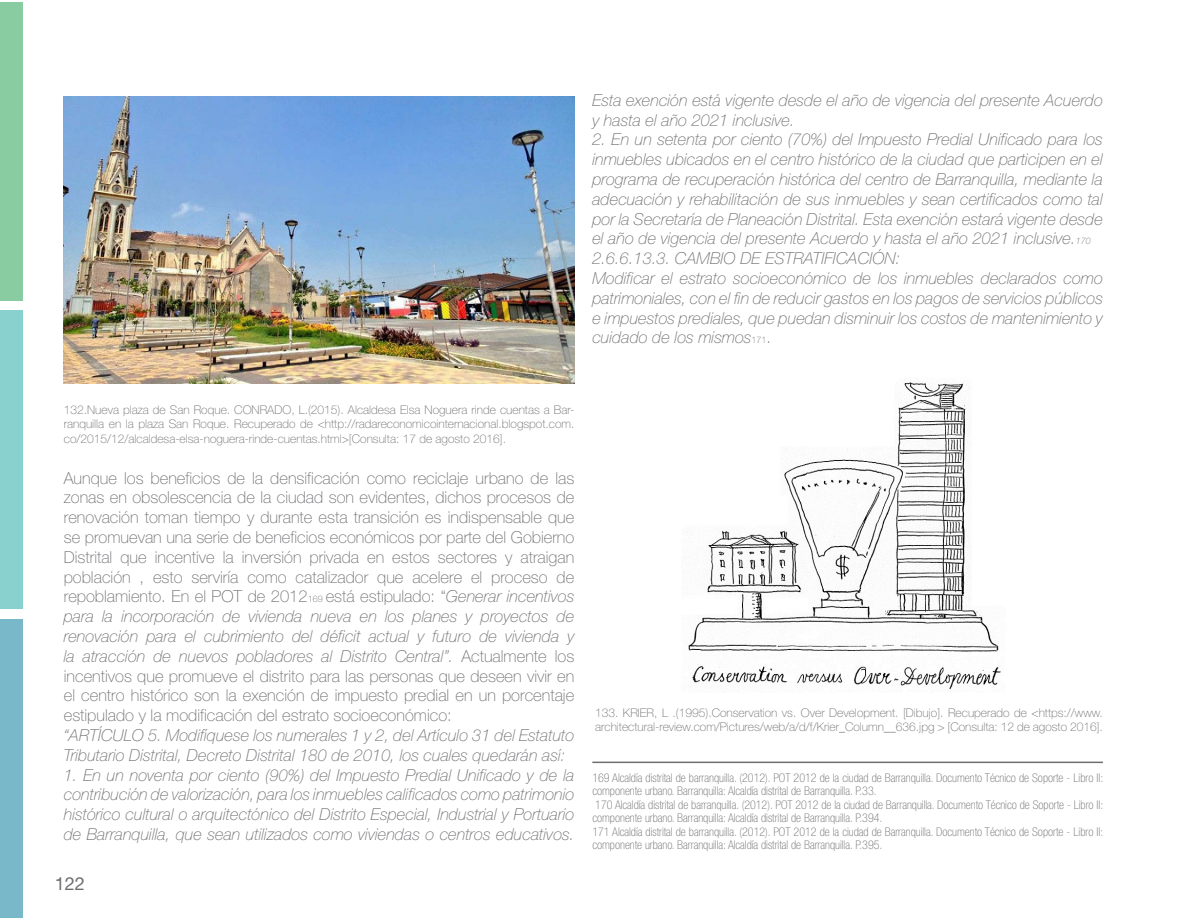
<style>
.page{position:relative;width:1188px;height:918px;background:#fff}
.page>*{position:absolute;margin:0;border:0;box-sizing:border-box;transform-origin:0 0}
.t1{font:18px "Helvetica Neue";color:#6d6e71}
.t2{font:italic 100 16.5px/19.8px "Helvetica Neue";color:#6d6e71}
.t3{font:100 16.5px/19.8px "Helvetica Neue";color:#6d6e71;text-align:justify}
.t4{font:100 condensed 12px/13.5px "Helvetica Neue";color:#6d6e71}
.t5{font:100 12px/14.4px "Helvetica Neue";color:#6d6e71;text-align:justify}
.s1{font-size:9px}
.s2{font-style:normal;font-size:9px}
.s3{font-style:normal}
.s4{font-style:italic}
</style>
<div class="page">
<div style="left:0;top:2px;width:22px;height:298px;background:#8acca1"></div>
<div style="left:0;top:311px;width:22px;height:298px;background:#88d1cf"></div>
<div style="left:0;top:620px;width:22px;height:298px;background:#79b8c9"></div>
<img style="left:64px;top:97px;width:510px;height:287px">
<img style="left:688px;top:378px;width:313px;height:312px">
<hr style="left:592px;top:762px;width:511px;height:1px;background:#6d6e71">
<p class="t2" style="left:592px;top:90px;width:512px">Esta exención está vigente desde el año de vigencia del presente Acuerdo y hasta el año 2021 inclusive.</p>
<p class="t2" style="left:592px;top:130px;width:512px">2. En un setenta por ciento (70%) del Impuesto Predial Unificado para los inmuebles ubicados en el centro histórico de la ciudad que participen en el programa de recuperación histórica del centro de Barranquilla, mediante la adecuación y rehabilitación de sus inmuebles y sean certificados como tal por la Secretaría de Planeación Distrital. Esta exención estará vigente desde el año de vigencia del presente Acuerdo y hasta el año 2021 inclusive.<span class="s1">170<br></span>2.6.6.13.3. CAMBIO DE ESTRATIFICACIÓN:<br>Modificar el estrato socioeconómico de los inmuebles declarados como patrimoniales, con el fin de reducir gastos en los pagos de servicios públicos e impuestos prediales, que puedan disminuir los costos de mantenimiento y cuidado de los mismos<span class="s2">171</span><span class="s3">.</span></p>
<p class="t5" style="left:64px;top:402px;width:512px">132.Nueva plaza de San Roque. CONRADO, L.(2015). Alcaldesa Elsa Noguera rinde cuentas a Bar&shy;ranquilla en la plaza San Roque. Recuperado de &lt;http://radareconomicointernacional.blogspot.com. co/2015/12/alcaldesa-elsa-noguera-rinde-cuentas.html&gt;[Consulta: 17 de agosto 2016].</p>
<p class="t3" style="left:64px;top:468px;width:512px">Aunque los beneficios de la densificación como reciclaje urbano de las zonas en obsolescencia de la ciudad son evidentes, dichos procesos de renovación toman tiempo y durante esta transición es indispensable que se promuevan una serie de beneficios económicos por parte del Gobierno Distrital que incentive la inversión privada en estos sectores y atraigan población , esto serviría como catalizador que acelere el proceso de repoblamiento. En el POT de 2012<span class="s1">169</span> está estipulado: “<span class="s4">Generar incentivos para la incorporación de vivienda nueva en los planes y proyectos de renovación para el cubrimiento del déficit actual y futuro de vivienda y la atracción de nuevos pobladores al Distrito Central”.</span> Actualmente los incentivos que promueve el distrito para las personas que deseen vivir en el centro histórico son la exención de impuesto predial en un porcentaje estipulado y la modificación del estrato socioeconómico:</p>
<p class="t2" style="left:64px;top:725px;width:512px">“ARTÍCULO 5. Modifíquese los numerales 1 y 2, del Artículo 31 del Estatuto<br>Tributario Distrital, Decreto Distrital 180 de 2010, los cuales quedarán así:</p>
<p class="t2" style="left:64px;top:765px;width:512px;text-align:justify">1. En un noventa por ciento (90%) del Impuesto Predial Unificado y de la contribución de valorización, para los inmuebles calificados como patrimonio histórico cultural o arquitectónico del Distrito Especial, Industrial y Portuario de Barranquilla, que sean utilizados como viviendas o centros educativos.</p>
<p class="t1" style="left:55px;top:873px;width:32px">122</p>
<p class="t5" style="left:595px;top:705px;width:509px">133. KRIER, L .(1995).Conservation vs. Over Development. [Dibujo]. Recuperado de &lt;https://www. architectural-review.com/Pictures/web/a/d/f/Krier_Column__636.jpg &gt; [Consulta: 12 de agosto 2016].</p>
<p class="t4" style="left:592px;top:770px;width:513px">169 Alcaldía distrital de barranquilla. (2012). POT 2012 de la ciudad de Barranquilla. Documento Técnico de Soporte - Libro II: componente urbano. Barranquilla: Alcaldía distrital de Barranquilla. P.33.<br>170 Alcaldía distrital de barranquilla. (2012). POT 2012 de la ciudad de Barranquilla. Documento Técnico de Soporte - Libro II: componente urbano. Barranquilla: Alcaldía distrital de Barranquilla. P.394.<br>171 Alcaldía distrital de barranquilla. (2012). POT 2012 de la ciudad de Barranquilla. Documento Técnico de Soporte - Libro II: componente urbano. Barranquilla: Alcaldía distrital de Barranquilla. P.395.</p>
</div>
